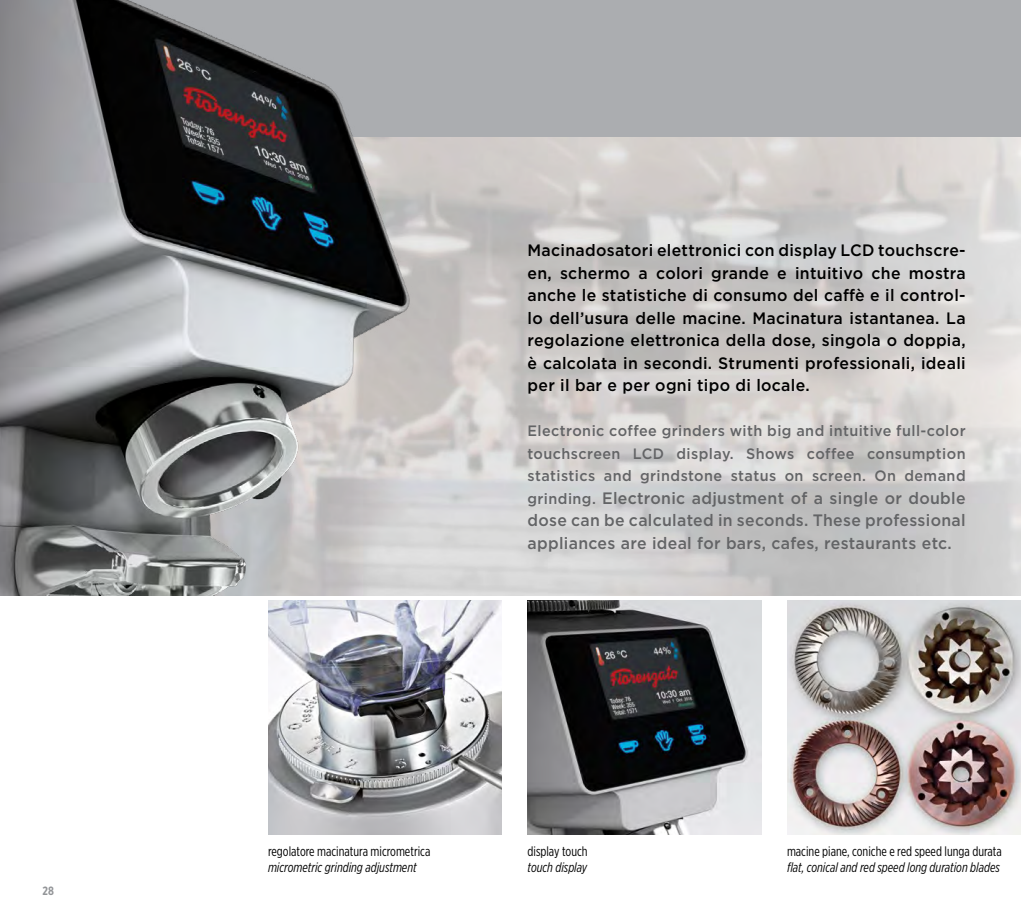
<style>
.page{position:relative;width:1021px;height:915px;background:#fff}
.page>*{position:absolute;margin:0;border:0;box-sizing:border-box;transform-origin:0 0}
.t1{font:500 16.5px/22.5px "Gotham";letter-spacing:.02em;color:#000;text-align:justify;scale:.96 1}
.t2{font:500 16.5px/22.5px "Gotham";letter-spacing:.02em;color:#636466;text-align:justify;scale:.96 1}
.t3{font:500 15px/22.5px "Gotham";letter-spacing:.03em;color:#636466;text-align:justify;scale:.96 1}
.t4{font:13.5px "Gotham X Narrow";color:#000;scale:.95 1}
.t5{font:italic 13.5px "Gotham X Narrow";color:#000;scale:.95 1}
.t6{font:700 12px "Gotham X Narrow";color:#939598}
.s1{font-size:15px}
</style>
<div class="page">
<div style="left:0;top:0;width:1020px;height:136px;background:#abadb0"></div>
<img style="left:527px;top:600px;width:234px;height:233px">
<img style="left:787px;top:600px;width:233px;height:233px">
<img style="left:268px;top:600px;width:234px;height:233px">
<img style="left:0;top:0;width:451px;height:595px">
<p class="t6" style="left:43px;top:882px;width:13px">28</p>
<p class="t1" style="left:527px;top:239px;width:458px">Macinadosatori elettronici con display LCD touchscre&shy;en, schermo a colori grande e intuitivo che mostra anche le statistiche di consumo del caffè e il control&shy;lo dell’usura delle macine. Macinatura istantanea. La regolazione elettronica della dose, singola o doppia, è calcolata in secondi. Strumenti professionali, ideali per il bar e per ogni tipo di locale.</p>
<p class="t3" style="left:527px;top:419px;width:458px">Electronic coffee grinders with big and intuitive full-color touchscreen LCD display. Shows coffee consumption statistics and grindstone status on screen. On demand</p>
<p class="t2" style="left:527px;top:486px;width:458px"><span class="s1">grinding.</span> Electronic adjustment of a single or double dose can be calculated in seconds. These professional appliances are ideal for bars, cafes, restaurants etc.</p>
<p class="t4" style="left:268px;top:843px;width:172px">regolatore macinatura micrometrica</p>
<p class="t5" style="left:268px;top:859px;width:158px">micrometric grinding adjustment</p>
<p class="t4" style="left:527px;top:843px;width:65px">display touch</p>
<p class="t5" style="left:527px;top:859px;width:64px">touch display</p>
<p class="t4" style="left:787px;top:843px;width:228px">macine piane, coniche e red speed lunga durata</p>
<p class="t5" style="left:787px;top:859px;width:225px">flat, conical and red speed long duration blades</p>
</div>
